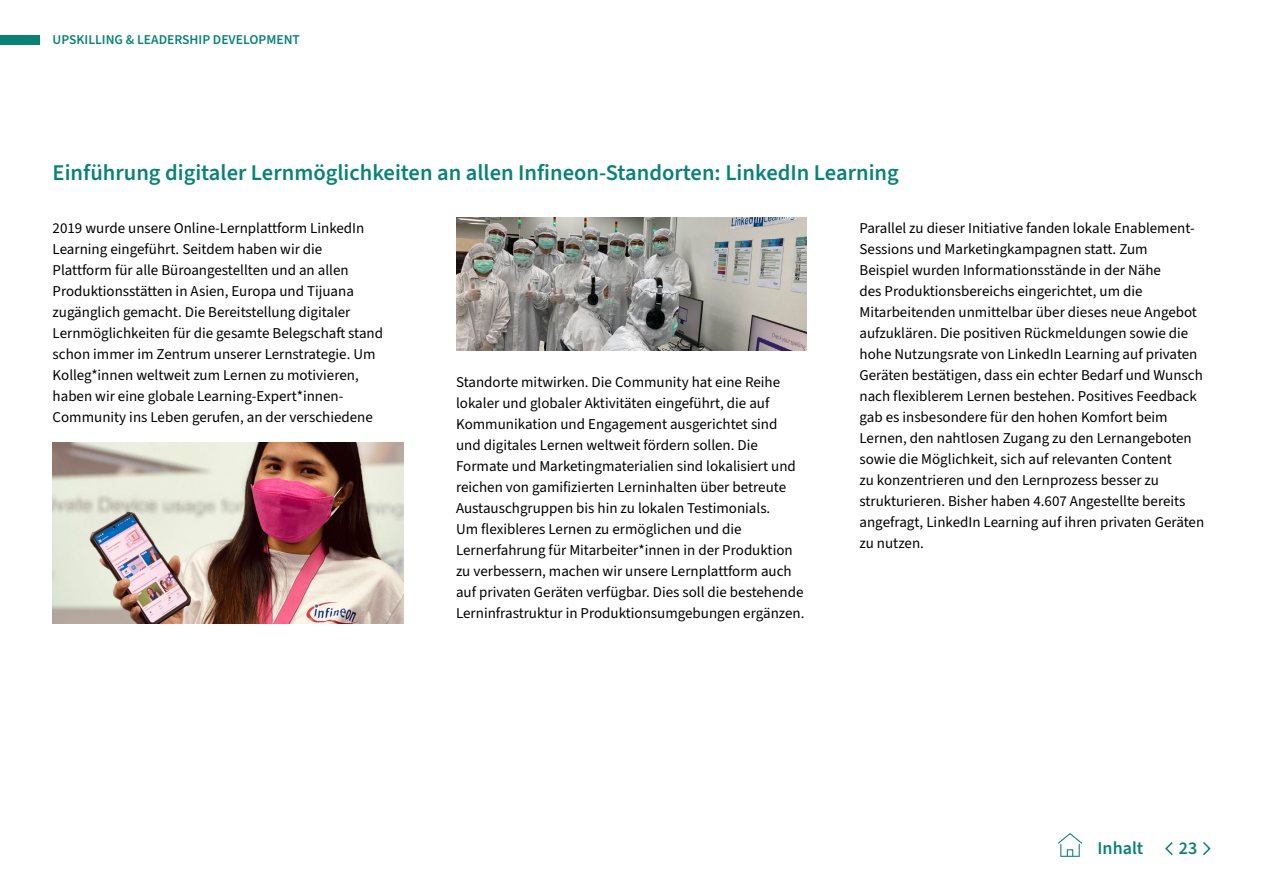
<style>
.page{position:relative;width:1263px;height:893px;background:#fff}
.page>*{position:absolute;margin:0;border:0;box-sizing:border-box;transform-origin:0 0}
.t1{font:600 22.5px "Source Sans 3";color:#0a8276}
.t2{font:600 18px "Source Sans 3";color:#0a8276}
.t3{font:15px/21px "Source Sans 3";color:#000}
.t4{font:600 13.5px "Source Sans 3";color:#0a8276}
</style>
<div class="page">
<div style="left:0;top:35px;width:40px;height:9px;background:#0a8276"></div>
<svg style="left:1203px;top:842px;width:8px;height:13px"></svg>
<svg style="left:1165px;top:842px;width:8px;height:14px"></svg>
<svg style="left:1058px;top:833px;width:24px;height:24px"></svg>
<img style="left:456px;top:218px;width:350px;height:133px">
<img style="left:53px;top:443px;width:351px;height:181px">
<p class="t4" style="left:53px;top:31px;width:249px">UPSKILLING &amp; LEADERSHIP DEVELOPMENT</p>
<h1 class="t1" style="left:53px;top:158px;width:848px">Einführung digitaler Lernmöglichkeiten an allen Infineon-Standorten: LinkedIn Learning</h1>
<p class="t3" style="left:53px;top:218px;width:332px">2019 wurde unsere Online-Lernplattform LinkedIn Learning eingeführt. Seitdem haben wir die Plattform für alle Büroangestellten und an allen Produktionsstätten in Asien, Europa und Tijuana zugänglich gemacht. Die Bereitstellung digitaler Lernmöglichkeiten für die gesamte Belegschaft stand schon immer im Zentrum unserer Lernstrategie. Um Kolleg*innen weltweit zum Lernen zu motivieren, haben wir eine globale Learning-Expert*innen-Community ins Leben gerufen, an der verschiedene</p>
<p class="t3" style="left:859px;top:218px;width:346px">Parallel zu dieser Initiative fanden lokale Enablement-Sessions und Marketingkampagnen statt. Zum<br>Beispiel wurden Informationsstände in der Nähe<br>des Produktionsbereichs eingerichtet, um die Mitarbeitenden unmittelbar über dieses neue Angebot aufzuklären. Die positiven Rückmeldungen sowie die hohe Nutzungsrate von LinkedIn Learning auf privaten Geräten bestätigen, dass ein echter Bedarf und Wunsch nach flexiblerem Lernen bestehen. Positives Feedback gab es insbesondere für den hohen Komfort beim Lernen, den nahtlosen Zugang zu den Lernangeboten sowie die Möglichkeit, sich auf relevanten Content<br>zu konzentrieren und den Lernprozess besser zu strukturieren. Bisher haben 4.607 Angestellte bereits angefragt, LinkedIn Learning auf ihren privaten Geräten zu nutzen.</p>
<p class="t3" style="left:456px;top:372px;width:350px">Standorte mitwirken. Die Community hat eine Reihe lokaler und globaler Aktivitäten eingeführt, die auf Kommunikation und Engagement ausgerichtet sind und digitales Lernen weltweit fördern sollen. Die Formate und Marketingmaterialien sind lokalisiert und reichen von gamifizierten Lerninhalten über betreute Austauschgruppen bis hin zu lokalen Testimonials.<br>Um flexibleres Lernen zu ermöglichen und die Lernerfahrung für Mitarbeiter*innen in der Produktion zu verbessern, machen wir unsere Lernplattform auch auf privaten Geräten verfügbar. Dies soll die bestehende Lerninfrastruktur in Produktionsumgebungen ergänzen.</p>
<p class="t2" style="left:1097px;top:836px;width:47px">Inhalt</p>
<p class="t2" style="left:1179px;top:837px;width:20px">23</p>
</div>
